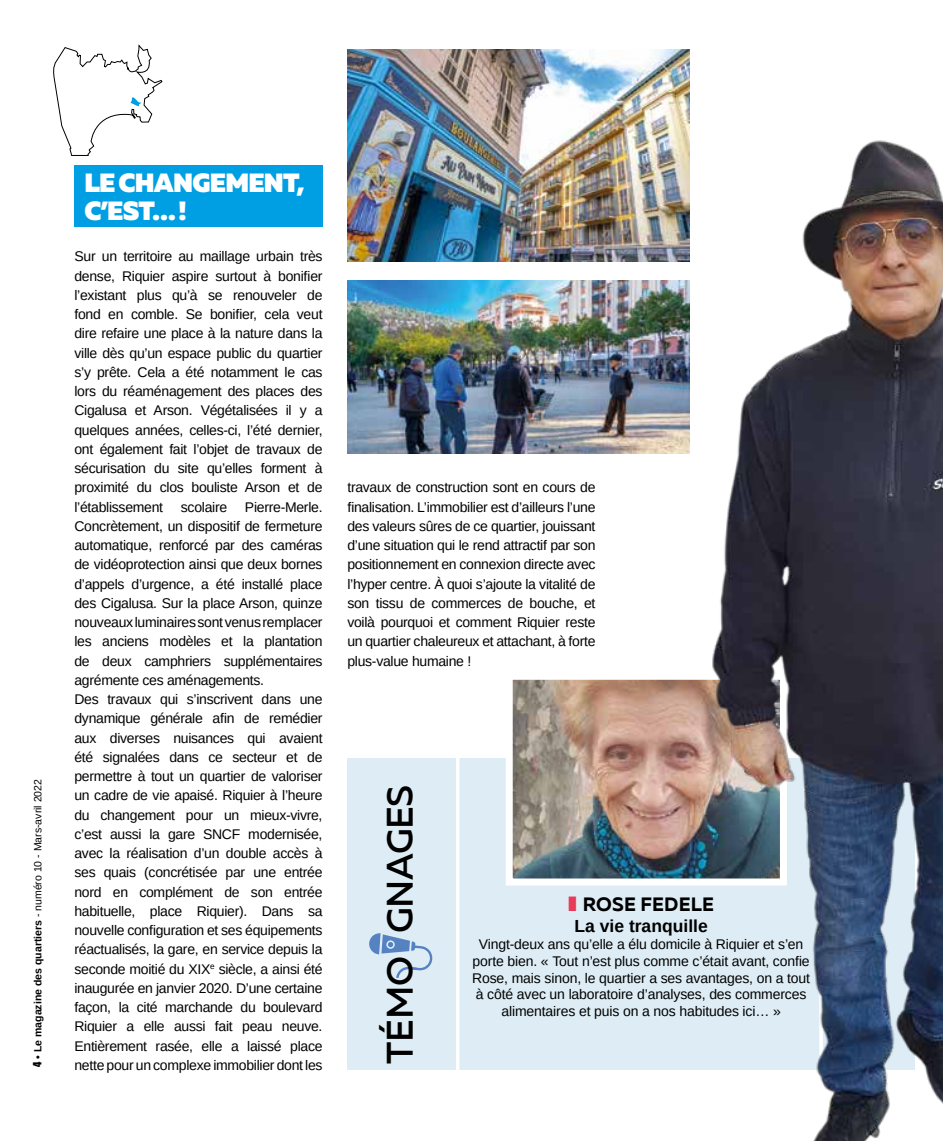
<style>
.page{position:relative;width:943px;height:1141px;background:#fff}
.page>*{position:absolute;margin:0;border:0;box-sizing:border-box;transform-origin:0 0}
.t1{font:500 36.75px "Muller";letter-spacing:-.01em;color:#000}
.t2{font:900 26.25px/27.5px "Muller";letter-spacing:-.03em;color:#fff}
.t3{font:700 19.25px "Muller";letter-spacing:.01em;color:#000}
.t4{font:700 17.5px "Liberation Sans";color:#000}
.t5{font:14px/19.2px "Liberation Sans";letter-spacing:-.02em;color:#000;text-align:justify}
.t6{font:10.5px "Liberation Sans";color:#000}
.s1{font-family:"Impact"}
.s2{font-weight:700}
.s3{color:#e83b5a}
</style>
<div class="page">
<div style="left:347px;top:759px;width:567px;height:311px;background:#deedf5"></div>
<img style="left:513px;top:681px;width:139px;height:196px">
<div style="left:505px;top:673px;width:282px;height:212px;border:7px solid #fff"></div>
<hr style="left:456px;top:726px;width:3px;height:344px;background:#fff">
<svg style="left:369px;top:933px;width:63px;height:45px"></svg>
<div style="left:74px;top:165px;width:248px;height:62px;background:#009fe3"></div>
<svg style="left:53px;top:44px;width:110px;height:112px"></svg>
<img style="left:652px;top:140px;width:291px;height:1001px">
<img style="left:347px;top:50px;width:343px;height:211px">
<img style="left:347px;top:281px;width:343px;height:173px">
<p class="t6" style="left:31px;top:1067px;width:289px;rotate:-90deg"><span class="s1">4</span> <span class="s2">• Le magazine des quartiers</span> - numéro 10 - Mars-avril 2022</p>
<h2 class="t2" style="left:84px;top:170px;width:222px">LE CHANGEMENT,<br>C’EST… !</h2>
<p class="t5" style="left:74px;top:247px;width:250px">Sur un territoire au maillage urbain très dense, Riquier aspire surtout à bonifier l’existant plus qu’à se renouveler de fond en comble. Se bonifier, cela veut dire refaire une place à la nature dans la ville dès qu’un espace public du quartier s’y prête. Cela a été notamment le cas lors du réaménagement des places des Cigalusa et Arson. Végétalisées il y a quelques années, celles-ci, l’été dernier, ont également fait l’objet de travaux de sécurisation du site qu’elles forment à proximité du clos bouliste Arson et de l’établissement</p>
<p class="t5" style="left:74px;top:497px;width:250px;text-align:left;text-indent:170px">Pierre-Merle.<br>Concrètement, un dispositif de fermeture automatique, renforcé par des caméras de vidéoprotection ainsi que deux bornes d’appels d’urgence, a été installé place des Cigalusa. Sur la place Arson, quinze nouveaux luminaires sont venus remplacer les anciens modèles et la plantation de deux camphriers supplémentaires agrémente ces aménagements.<br>Des travaux qui s’inscrivent dans une dynamique générale afin de remédier aux diverses nuisances qui avaient été signalées dans ce secteur et de permettre à tout un quartier de valoriser un cadre de vie apaisé. Riquier à l’heure du changement pour un mieux-vivre, c’est aussi la gare SNCF modernisée, avec la réalisation d’un double accès à ses quais (concrétisée par une entrée nord en complément de son entrée habituelle, place Riquier). Dans sa nouvelle configuration et ses équipements réactualisés, la gare, en service depuis la seconde moitié du XIX<sup>e</sup> siècle, a ainsi été inaugurée en janvier 2020. D’une certaine façon, la cité marchande du boulevard Riquier a elle aussi fait peau neuve.<br>Entièrement rasée, elle a laissé place nette pour un complexe immobilier dont les</p>
<p class="t5" style="left:181px;top:497px;width:48px">scolaire</p>
<p class="t5" style="left:347px;top:478px;width:250px">travaux de construction sont en cours de finalisation. L’immobilier est d’ailleurs l’une des valeurs sûres de ce quartier, jouissant d’une situation qui le rend attractif par son positionnement en connexion directe avec l’hyper centre. À quoi s’ajoute la vitalité de son tissu de commerces de bouche, et voilà pourquoi et comment Riquier reste un quartier chaleureux et attachant, à forte plus-value humaine !</p>
<h1 class="t1" style="left:377px;top:1064px;width:280px;rotate:-90deg">TÉMO GNAGES</h1>
<h3 class="t3" style="left:568px;top:892px;width:147px"><span class="s3">❚</span> ROSE FEDELE</h3>
<p class="t4" style="left:574px;top:914px;width:135px">La vie tranquille</p>
<p class="t5" style="left:472px;top:936px;width:339px;line-height:16.8px;text-align:center">Vingt-deux ans qu’elle a élu domicile à Riquier et s’en porte bien. « Tout n’est plus comme c’était avant, confie Rose, mais sinon, le quartier a ses avantages, on a tout à côté avec un laboratoire d’analyses, des commerces alimentaires et puis on a nos habitudes ici… »</p>
</div>
